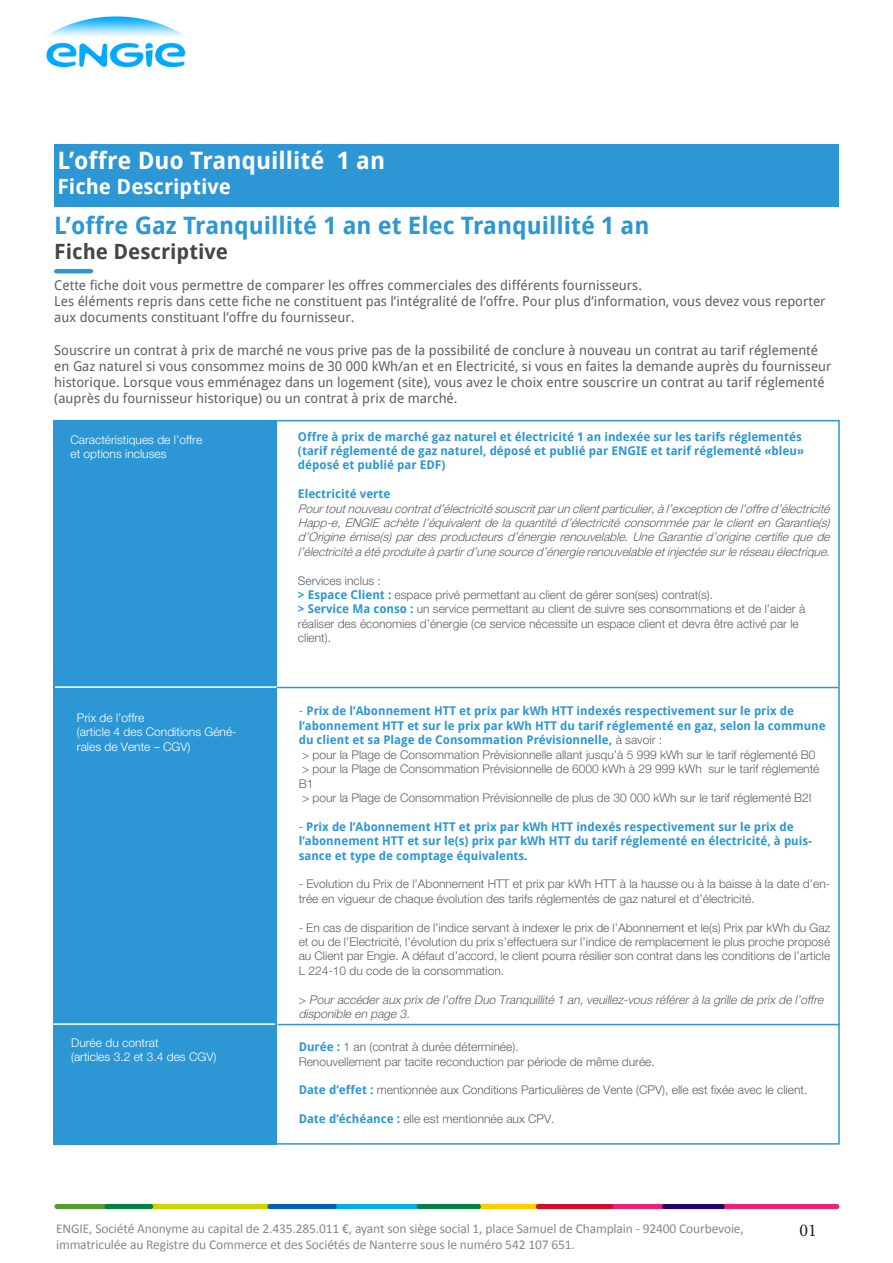
<style>
.page{position:relative;width:893px;height:1263px;background:#fff}
.page>*{position:absolute;margin:0;border:0;box-sizing:border-box;transform-origin:0 0}
.t1{font:700 24px "Droid Sans";color:#2c97d4}
.t2{font:700 24px "Droid Sans";color:#fff}
.t3{font:700 21px "Droid Sans";color:#464646}
.t4{font:700 21px "Droid Sans";color:#fff}
.t5{font:18px "Minion Pro";color:#231f20}
.t6{font:13.5px/16.2px "Droid Sans";color:#5e5f60}
.t7{font:13.5px/16.2px "Calibri";letter-spacing:-.01em;color:#86888b}
.t8{font:12px/14.4px "Helvetica Neue Light Regular";color:#5e5f60}
.t9{font:700 12px/14.4px "Droid Sans";color:#2c97d4}
.t10{font:italic 12px/14.4px "Helvetica Neue Light Regular";color:#5e5f60}
.t11{font:12px/14.4px "Helvetica Neue Light Regular";color:#fff}
.s1{font-family:"Droid Sans";font-weight:700;color:#2c97d4}
.s2{font-family:"Helvetica Neue Light Regular";font-weight:400;color:#5e5f60}
.s3{font-style:normal}
</style>
<div class="page">
<img style="left:46px;top:16px;width:140px;height:52px">
<div style="left:720px;top:1204px;width:119px;height:5px;background:#ec2275;border-radius:3px"></div>
<div style="left:608px;top:1204px;width:59px;height:5px;background:#ec2275;border-radius:3px"></div>
<div style="left:476px;top:1204px;width:65px;height:5px;background:#fc0;border-radius:3px"></div>
<div style="left:536px;top:1204px;width:77px;height:5px;background:#d30d2b;border-radius:3px"></div>
<div style="left:331px;top:1204px;width:91px;height:5px;background:#00aeef;border-radius:3px"></div>
<div style="left:148px;top:1204px;width:125px;height:5px;background:#cfd400;border-radius:3px"></div>
<div style="left:54px;top:1204px;width:55px;height:5px;background:#589b31;border-radius:3px"></div>
<div style="left:417px;top:1204px;width:64px;height:5px;background:#008240;border-radius:3px"></div>
<div style="left:267px;top:1204px;width:70px;height:5px;background:#005fb9;border-radius:3px"></div>
<div style="left:104px;top:1204px;width:49px;height:5px;background:#008240;border-radius:3px"></div>
<div style="left:662px;top:1204px;width:63px;height:5px;background:#22036f;border-radius:3px"></div>
<div style="left:54px;top:420px;width:223px;height:724px;background:#2c97d4"></div>
<hr style="left:55px;top:686px;width:222px;height:2px;background:#fff">
<hr style="left:277px;top:687px;width:561px;height:1px;background:#2c97d4">
<hr style="left:53px;top:1023px;width:222px;height:2px;background:#fff">
<hr style="left:278px;top:1024px;width:562px;height:1px;background:#2c97d4">
<div style="left:54px;top:144px;width:785px;height:62px;background:#2c97d4"></div>
<svg style="left:54px;top:269px;width:39px;height:4px"></svg>
<p class="t2" style="left:57px;top:144px;width:329px">L’offre Duo Tranquillité 1 an</p>
<p class="t4" style="left:57px;top:172px;width:175px">Fiche Descriptive</p>
<p class="t1" style="left:54px;top:208px;width:597px">L’offre Gaz Tranquillité 1 an et Elec Tranquillité 1 an</p>
<p class="t3" style="left:54px;top:237px;width:175px">Fiche Descriptive</p>
<p class="t6" style="left:54px;top:277px;width:589px">Cette fiche doit vous permettre de comparer les offres commerciales des différents fournisseurs.</p>
<p class="t6" style="left:54px;top:293px;width:773px">Les éléments repris dans cette fiche ne constituent pas l’intégralité de l’offre. Pour plus d’information, vous devez vous reporter aux documents constituant l’offre du fournisseur.</p>
<p class="t6" style="left:54px;top:341px;width:779px">Souscrire un contrat à prix de marché ne vous prive pas de la possibilité de conclure à nouveau un contrat au tarif réglementé en Gaz naturel si vous consommez moins de 30 000 kWh/an et en Electricité, si vous en faites la demande auprès du fournisseur historique. Lorsque vous emménagez dans un logement (site), vous avez le choix entre souscrire un contrat au tarif réglementé (auprès du fournisseur historique) ou un contrat à prix de marché.</p>
<p class="t11" style="left:70px;top:432px;width:133px">Caractéristiques de l’offre</p>
<p class="t11" style="left:70px;top:446px;width:97px">et options incluses</p>
<p class="t9" style="left:298px;top:429px;width:508px">Offre à prix de marché gaz naturel et électricité 1 an indexée sur les tarifs réglementés (tarif réglementé de gaz naturel, déposé et publié par ENGIE et tarif réglementé «bleu» déposé et publié par EDF)</p>
<p class="t9" style="left:298px;top:486px;width:94px">Electricité verte</p>
<p class="t10" style="left:298px;top:501px;width:537px">Pourtoutnouveaucontratd’électricitésouscritparunclientparticulier,àl’exceptiondel’offred’électricité Happ-e,ENGIE achètel’équivalentdelaquantitéd’électricitéconsomméeparleclientenGarantie(s) d’Origineémise(s) pardesproducteursd’énergierenouvelable.UneGarantied’originecertifiequede l’électricitéaétéproduiteàpartird’unesourced’énergierenouvelableetinjectéesurleréseauélectrique.</p>
<p class="t8" style="left:298px;top:573px;width:84px">Services inclus :</p>
<p class="t8" style="left:298px;top:587px;width:417px"><span class="s1">&gt; Espace Client :</span> espace privé permettant au client de gérer son(ses) contrat(s).</p>
<p class="t8" style="left:298px;top:602px;width:509px"><span class="s1">&gt; Service Ma conso :</span> un service permettant au client de suivre ses consommations et de l’aider à réaliser des économies d’énergie (ce service nécessite un espace client et devra être activé par le client).</p>
<p class="t11" style="left:77px;top:710px;width:69px">Prix de l’offre</p>
<p class="t11" style="left:77px;top:724px;width:161px">(article 4 des Conditions Géné&shy;rales de Vente – CGV)</p>
<p class="t11" style="left:71px;top:1035px;width:89px">Durée du contrat</p>
<p class="t11" style="left:71px;top:1049px;width:147px">(articles 3.2 et 3.4 des CGV)</p>
<p class="t9" style="left:299px;top:704px;width:529px"><span class="s2">-</span> Prix de l’Abonnement HTT et prix par kWh HTT indexés respectivement sur le prix de l’abonnement HTT et sur le prix par kWh HTT du tarif réglementé en gaz, selon la commune du client et sa Plage de Consommation Prévisionnelle, <span class="s2">à savoir :</span></p>
<p class="t8" style="left:302px;top:747px;width:515px">&gt; pour la Plage de Consommation Prévisionnelle allant jusqu’à 5 999 kWh sur le tarif réglementé B0</p>
<p class="t8" style="left:299px;top:761px;width:522px">&gt; pour la Plage de Consommation Prévisionnelle de 6000 kWh à 29 999 kWh sur le tarif réglementé<br>B1</p>
<p class="t8" style="left:302px;top:790px;width:511px">&gt; pour la Plage de Consommation Prévisionnelle de plus de 30 000 kWh sur le tarif réglementé B2I</p>
<p class="t9" style="left:299px;top:819px;width:515px"><span class="s2">-</span> Prix de l’Abonnement HTT et prix par kWh HTT indexés respectivement sur le prix de l’abonnement HTT et sur le(s) prix par kWh HTT du tarif réglementé en électricité, à puis&shy;sance et type de comptage équivalents.</p>
<p class="t8" style="left:299px;top:876px;width:533px">- Evolution du Prix de l’Abonnement HTT et prix par kWh HTT à la hausse ou à la baisse à la date d’en&shy;trée en vigueur de chaque évolution des tarifs réglementés de gaz naturel et d’électricité.</p>
<p class="t8" style="left:299px;top:920px;width:533px;text-align:justify">- En cas de disparition de l’indice servant à indexer le prix de l’Abonnement et le(s) Prix par kWh du Gaz et ou de l’Electricité, l’évolution du prix s’effectuera sur l’indice de remplacement le plus proche proposé au Client par Engie. A défaut d’accord, le client pourra résilier son contrat dans les conditions de l’article L 224-10 du code de la consommation.</p>
<p class="t10" style="left:299px;top:992px;width:529px"><span class="s3">&gt;</span> Pour accéder aux prix de l’offre Duo Tranquillité 1 an, veuillez-vous référer à la grille de prix de l’offre disponible en page 3.</p>
<p class="t8" style="left:299px;top:1039px;width:221px"><span class="s1">Durée :</span> 1 an (contrat à durée déterminée).</p>
<p class="t8" style="left:299px;top:1054px;width:358px">Renouvellement par tacite reconduction par période de même durée.</p>
<p class="t8" style="left:299px;top:1082px;width:510px"><span class="s1">Date d’effet :</span> mentionnée aux Conditions Particulières de Vente (CPV), elle est fixée avec le client.</p>
<p class="t8" style="left:299px;top:1111px;width:257px"><span class="s1">Date d’échéance :</span> elle est mentionnée aux CPV.</p>
<p class="t7" style="left:56px;top:1220px;width:689px">ENGIE, Société Anonyme au capital de 2.435.285.011 €, ayant son siège social 1, place Samuel de Champlain - 92400 Courbevoie, immatriculée au Registre du Commerce et des Sociétés de Nanterre sous le numéro 542 107 651.</p>
<p class="t5" style="left:799px;top:1218px;width:19px">01</p>
</div>
